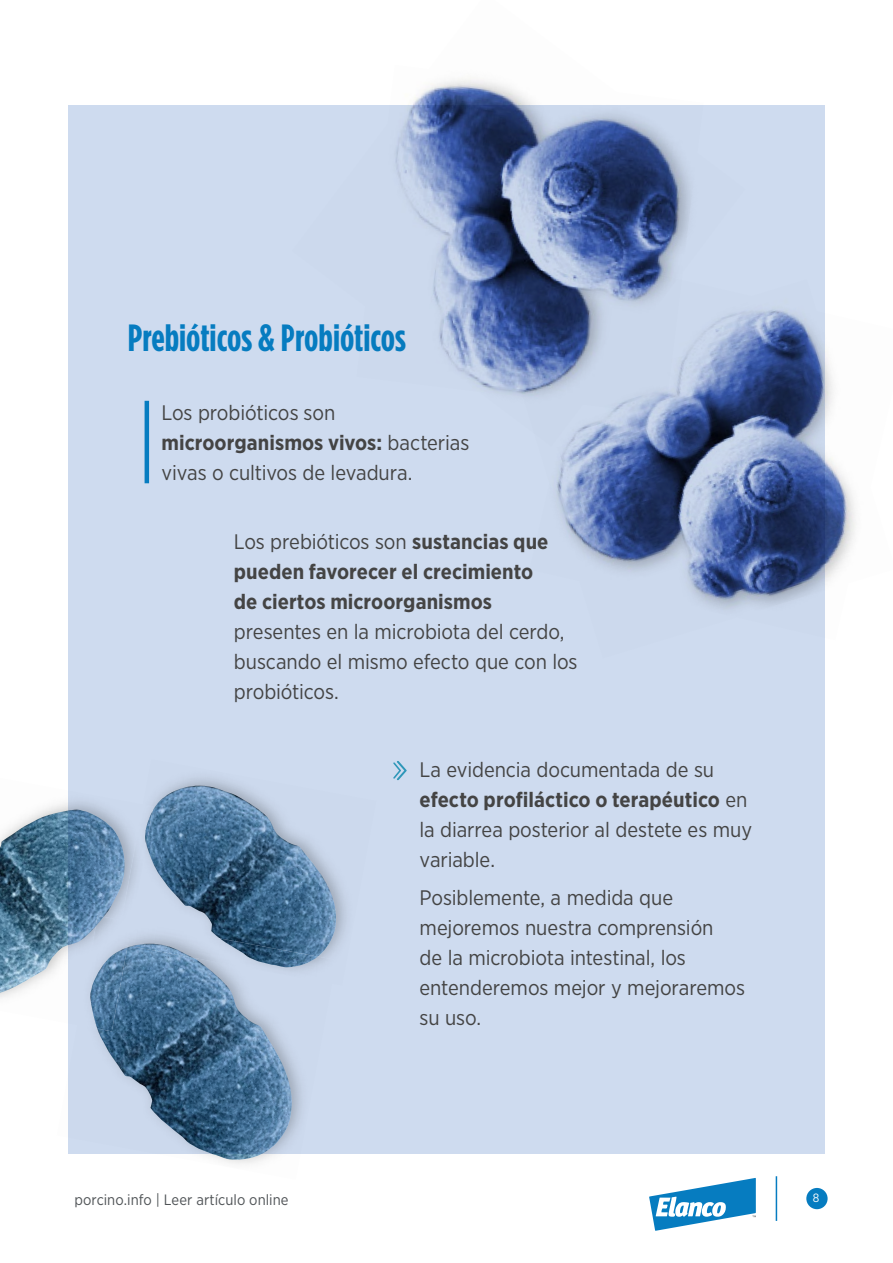
<style>
.page{position:relative;width:893px;height:1263px;background:#fff}
.page>*{position:absolute;margin:0;border:0;box-sizing:border-box;transform-origin:0 0}
.t1{font:700 37.95px "Gotham Condensed";color:#067cc0}
.t2{font:21px/30px "Gotham Narrow";letter-spacing:-.005em;color:#444}
.t3{font:700 21px/30px "Gotham Narrow";color:#444}
.t4{font:15px "Gotham Narrow";letter-spacing:.005em;color:#505457}
.t5{font:12px "Gotham Narrow";color:#fff}
.s1{font-weight:700}
.s2{font-weight:400}
</style>
<div class="page">
<div style="left:68px;top:105px;width:757px;height:1048px;background:#cedbef"></div>
<div style="left:806px;top:1188px;width:22px;height:21px;background:#067cc0;border-radius:50%"></div>
<hr style="left:776px;top:1176px;width:1px;height:45px;background:#067cc0">
<svg style="left:649px;top:1178px;width:107px;height:53px"></svg>
<img style="left:556px;top:309px;width:300px;height:301px">
<img style="left:556px;top:309px;width:189px;height:137px">
<img style="left:556px;top:309px;width:147px;height:106px">
<img style="left:395px;top:78px;width:302px;height:326px">
<img style="left:161px;top:777px;width:186px;height:171px">
<img style="left:153px;top:793px;width:182px;height:129px">
<img style="left:143px;top:922px;width:193px;height:55px">
<img style="left:220px;top:938px;width:98px;height:29px">
<img style="left:97px;top:946px;width:195px;height:215px">
<img style="left:143px;top:944px;width:50px;height:14px">
<img style="left:0;top:801px;width:143px;height:224px">
<img style="left:121px;top:804px;width:32px;height:118px">
<img style="left:145px;top:811px;width:8px;height:34px">
<img style="left:77px;top:917px;width:51px;height:112px">
<img style="left:127px;top:920px;width:5px;height:26px">
<img style="left:90px;top:997px;width:37px;height:34px">
<img style="left:0;top:810px;width:127px;height:187px">
<svg style="left:96px;top:916px;width:8px;height:10px"></svg>
<hr style="left:145px;top:401px;width:4px;height:82px;background:#067cc0">
<svg style="left:393px;top:761px;width:14px;height:19px"></svg>
<h1 class="t1" style="left:128px;top:315px;width:280px">Prebióticos &amp; Probióticos</h1>
<p class="t2" style="left:162px;top:397px;width:309px">Los probióticos son <span class="s1">microorganismos vivos:</span> bacterias vivas o cultivos de levadura.</p>
<p class="t3" style="left:234px;top:526px;width:316px"><span class="s2">Los prebióticos son</span> sustancias que pueden favorecer el crecimiento de ciertos microorganismos</p>
<p class="t2" style="left:234px;top:616px;width:345px">presentes en la microbiota del cerdo, buscando el mismo efecto que con los probióticos.</p>
<p class="t2" style="left:420px;top:754px;width:334px">La evidencia documentada de su <span class="s1">efecto profiláctico o terapéutico</span> en la diarrea posterior al destete es muy variable.</p>
<p class="t2" style="left:420px;top:882px;width:327px">Posiblemente, a medida que mejoremos nuestra comprensión<br>de la microbiota intestinal, los entenderemos mejor y mejoraremos su uso.</p>
<p class="t4" style="left:74px;top:1190px;width:216px">porcino.info | Leer artículo online</p>
<p class="t5" style="left:813px;top:1190px;width:8px">8</p>
</div>
